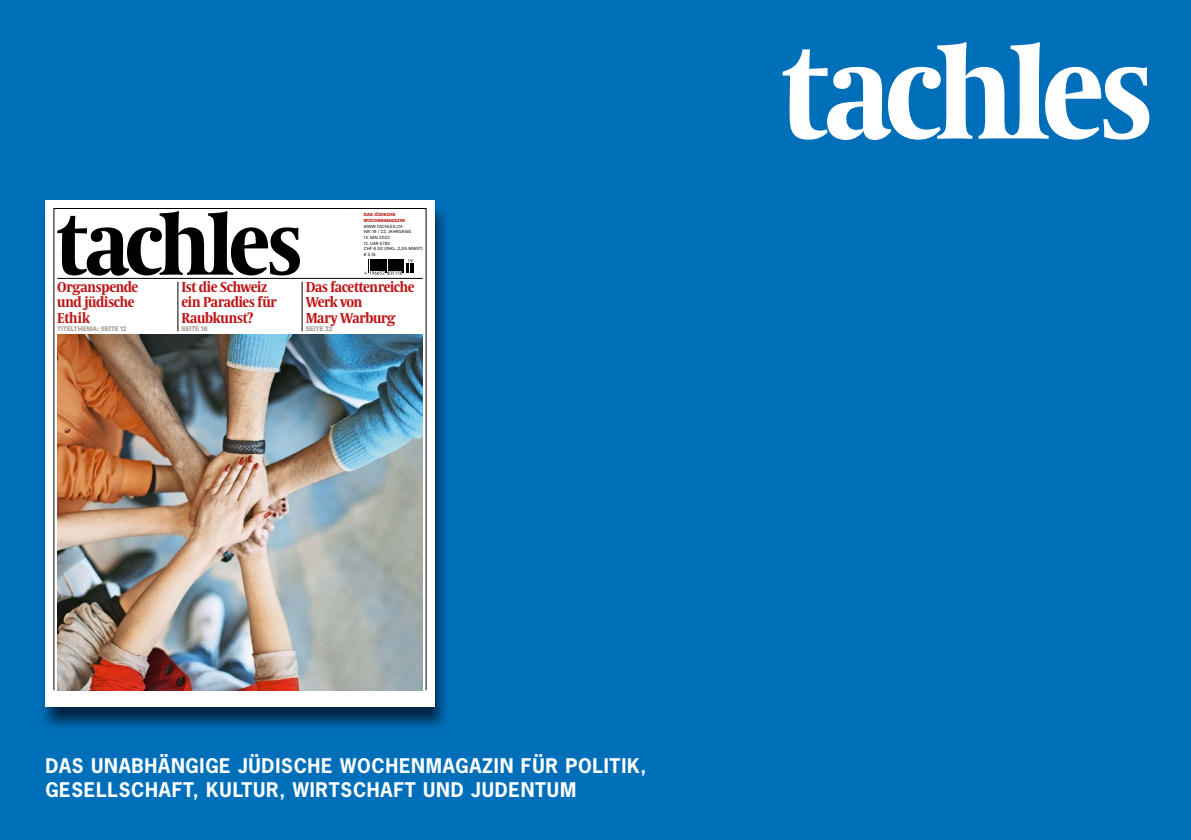
<style>
.page{position:relative;width:1191px;height:840px;background:#fff}
.page>*{position:absolute;margin:0;border:0;box-sizing:border-box;transform-origin:0 0}
.t1{font:700 19px/24px "News Gothic Std";letter-spacing:.04em;color:#fff}
.t2{font:700 14.2px/15.4px "Coranto 2 Headline";letter-spacing:-.025em;color:#bd1717}
.t3{font:700 7.2px "Plan Grotesque Std";letter-spacing:-.02em;color:#a9a096}
.t4{font:4.8px/5.8px "Plan Grotesque Std";letter-spacing:.005em;color:#000}
.t5{font:700 4.8px/5.8px "Plan Grotesque Std";letter-spacing:.005em;color:#bd1717}
</style>
<div class="page">
<div style="left:0;top:0;width:1191px;height:839px;background:#006fba"></div>
<img style="left:43px;top:203px;width:403px;height:525px">
<div style="left:45px;top:200px;width:389px;height:506px;background:#fff"></div>
<hr style="left:57px;top:278px;width:366px;height:1px;background:#000">
<img style="left:57px;top:334px;width:366px;height:356px">
<svg style="left:364px;top:259px;width:50px;height:15px"></svg>
<svg style="left:57px;top:211px;width:243px;height:64px"></svg>
<hr style="left:177px;top:281px;width:1px;height:50px;background:#000">
<hr style="left:302px;top:281px;width:1px;height:50px;background:#000">
<svg style="left:782px;top:42px;width:367px;height:98px"></svg>
<p class="t2" style="left:57px;top:278px;width:83px">Organspende und jüdische<br>Ethik</p>
<p class="t3" style="left:57px;top:324px;width:71px">TITELTHEMA: SEITE 12</p>
<p class="t2" style="left:181px;top:278px;width:97px">Ist die Schweiz ein Paradies für<br>Raubkunst?</p>
<p class="t3" style="left:181px;top:324px;width:28px">SEITE 18</p>
<p class="t5" style="left:364px;top:211px;width:43px">DAS JÜDISCHE<br>WOCHENMAGAZIN</p>
<p class="t4" style="left:364px;top:223px;width:49px">WWW.TACHLES.CH<br>NR. 19 / 22. JAHRGANG</p>
<p class="t4" style="left:364px;top:234px;width:28px">13. MAI 2022</p>
<p class="t4" style="left:364px;top:240px;width:61px">12. IJAR 5782<br>CHF 6.30 (INKL. 2,5% MWST) € 5.15</p>
<p class="t2" style="left:306px;top:278px;width:110px">Das face-enreiche<br>Werk von<br>Mary Warburg</p>
<p class="t3" style="left:306px;top:324px;width:28px">SEITE 22</p>
<h1 class="t1" style="left:45px;top:752px;width:602px">DAS UNABHÄNGIGE JÜDISCHE WOCHENMAGAZIN FÜR POLITIK,<br>GESELLSCHAFT, KULTUR, WIRTSCHAFT UND JUDENTUM</h1>
</div>
